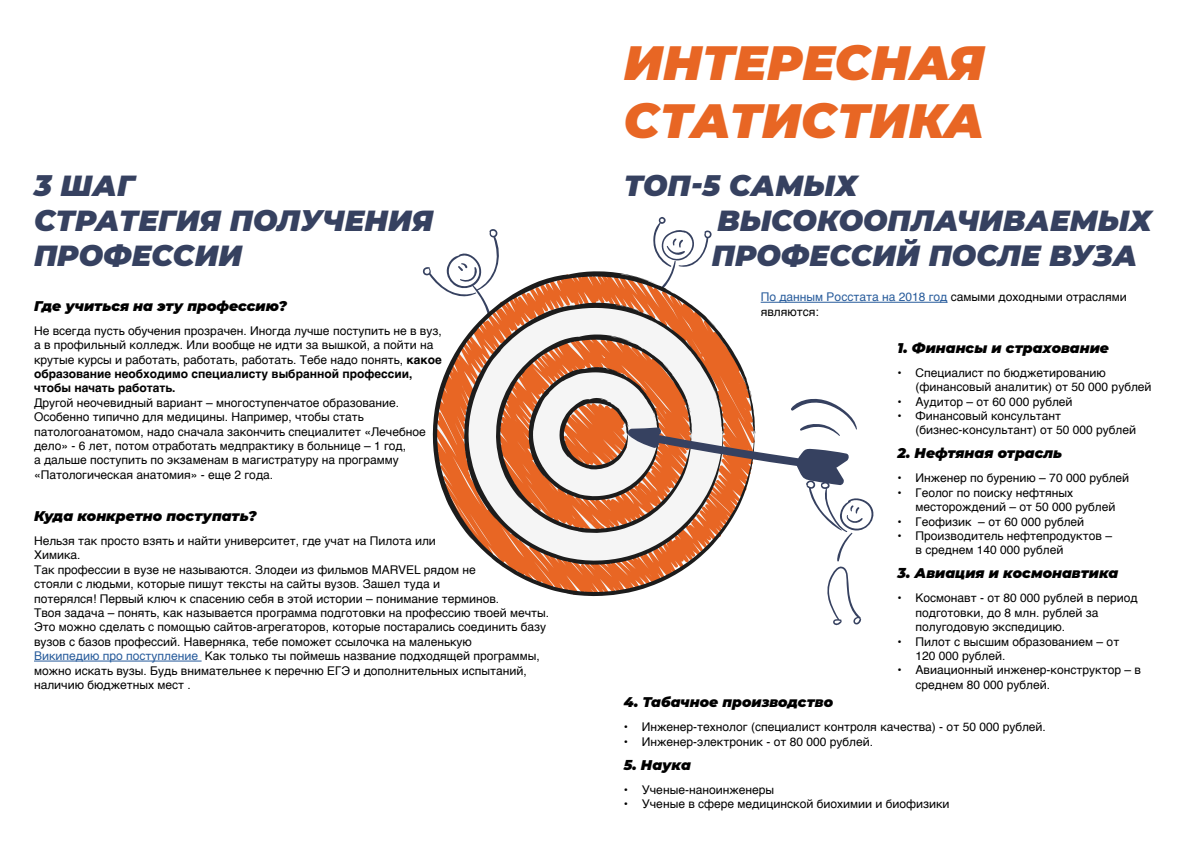
<style>
.page{position:relative;width:1191px;height:842px;background:#fff}
.page>*{position:absolute;margin:0;border:0;box-sizing:border-box;transform-origin:0 0}
.t1{font:italic 900 48px/57.6px "Montserrat";color:#e86624}
.t2{font:italic 900 29px/34.8px "Montserrat";color:#364160}
.t3{font:italic 900 14px "Montserrat";color:#000}
.t4{font:12px/14.4px "Helvetica";color:#000}
.s1{font-weight:700}
.s2{color:#275b9b}
</style>
<div class="page">
<svg style="left:422px;top:217px;width:457px;height:409px"></svg>
<hr style="left:34px;top:661px;width:168px;height:1px;background:#275b9b">
<hr style="left:760px;top:302px;width:187px;height:1px;background:#275b9b">
<h1 class="t1" style="left:624px;top:34px;width:362px">ИНТЕРЕСНАЯ<br>СТАТИСТИКА</h1>
<h2 class="t2" style="left:34px;top:169px;width:401px">3 ШАГ<br>CТРАТЕГИЯ ПОЛУЧЕНИЯ<br>ПРОФЕССИИ</h2>
<h2 class="t2" style="left:712px;top:169px;width:442px;text-indent:-88px">ТОП-5 САМЫХ<br>ВЫСОКООПЛАЧИВАЕМЫХ<br>ПРОФЕССИЙ ПОСЛЕ ВУЗА</h2>
<p class="t3" style="left:34px;top:297px;width:254px">Где учиться на эту профессию?</p>
<p class="t4" style="left:34px;top:324px;width:409px">Не всегда пусть обучения прозрачен. Иногда лучше поступить не в вуз, а в профильный колледж. Или вообще не идти за вышкой, а пойти на крутые курсы и работать, работать, работать. Тебе надо понять, <span class="s1">какое образование необходимо специалисту выбранной профессии, чтобы начать работать.</span></p>
<p class="t4" style="left:34px;top:396px;width:393px">Другой неочевидный вариант – многоступенчатое образование.<br>Особенно типично для медицины. Например, чтобы стать патологоанатомом, надо сначала закончить специалитет «Лечебное дело» - 6 лет, потом отработать медпрактику в больнице – 1 год,<br>а дальше поступить по экзаменам в магистратуру на программу «Патологическая анатомия» - еще 2 года.</p>
<p class="t4" style="left:760px;top:291px;width:367px"><span class="s2">По данным Росстата на 2018 год</span> самыми доходными отраслями являются:</p>
<p class="t3" style="left:897px;top:339px;width:213px">1. Финансы и страхование</p>
<p class="t4" style="left:915px;top:366px;width:237px;text-indent:-18px">• Специалист по бюджетированию (финансовый аналитик) от 50 000 рублей</p>
<p class="t4" style="left:897px;top:395px;width:177px">• Аудитор – от 60 000 рублей</p>
<p class="t4" style="left:915px;top:409px;width:222px;text-indent:-18px">• Финансовый консультант (бизнес-консультант) от 50 000 рублей</p>
<p class="t3" style="left:897px;top:445px;width:166px">2. Нефтяная отрасль</p>
<p class="t4" style="left:897px;top:472px;width:233px">• Инженер по бурению – 70 000 рублей</p>
<p class="t4" style="left:915px;top:486px;width:201px;text-indent:-18px">• Геолог по поиску нефтяных месторождений – от 50 000 рублей</p>
<p class="t4" style="left:897px;top:515px;width:188px">• Геофизик – от 60 000 рублей</p>
<p class="t4" style="left:915px;top:529px;width:198px;text-indent:-18px">• Производитель нефтепродуктов – в среднем 140 000 рублей</p>
<p class="t3" style="left:897px;top:565px;width:222px">3. Авиация и космонавтика</p>
<p class="t4" style="left:915px;top:592px;width:224px;text-indent:-18px">• Космонавт - от 80 000 рублей в период подготовки, до 8 млн. рублей за полугодовую экспедицию.</p>
<p class="t4" style="left:915px;top:635px;width:205px;text-indent:-18px">• Пилот с высшим образованием – от<br>120 000 рублей.</p>
<p class="t4" style="left:915px;top:664px;width:227px;text-indent:-18px">• Авиационный инженер-конструктор – в среднем 80 000 рублей.</p>
<p class="t3" style="left:34px;top:507px;width:224px">Куда конкретно поступать?</p>
<p class="t4" style="left:34px;top:534px;width:517px">Нельзя так просто взять и найти университет, где учат на Пилота или<br>Химика.<br>Так профессии в вузе не называются. Злодеи из фильмов MARVEL рядом не<br>стояли с людьми, которые пишут тексты на сайты вузов. Зашел туда и<br>потерялся! Первый ключ к спасению себя в этой истории – понимание терминов.<br>Твоя задача – понять, как называется программа подготовки на профессию твоей мечты.<br>Это можно сделать с помощью сайтов-агрегаторов, которые постарались соединить базу вузов с базов профессий. Наверняка, тебе поможет ссылочка на маленькую<br><span class="s2">Википедию про поступление</span> Как только ты поймешь название подходящей программы, можно искать вузы. Будь внимательнее к перечню ЕГЭ и дополнительных испытаний, наличию бюджетных мест .</p>
<p class="t3" style="left:624px;top:694px;width:211px">4. Табачное производство</p>
<p class="t4" style="left:624px;top:721px;width:423px">• Инженер-технолог (специалист контроля качества) - от 50 000 рублей.</p>
<p class="t4" style="left:624px;top:735px;width:251px">• Инженер-электроник - от 80 000 рублей.</p>
<p class="t3" style="left:624px;top:756px;width:69px">5. Наука</p>
<p class="t4" style="left:624px;top:783px;width:152px">• Ученые-наноинженеры</p>
<p class="t4" style="left:624px;top:797px;width:327px">• Ученые в сфере медицинской биохимии и биофизики</p>
</div>
